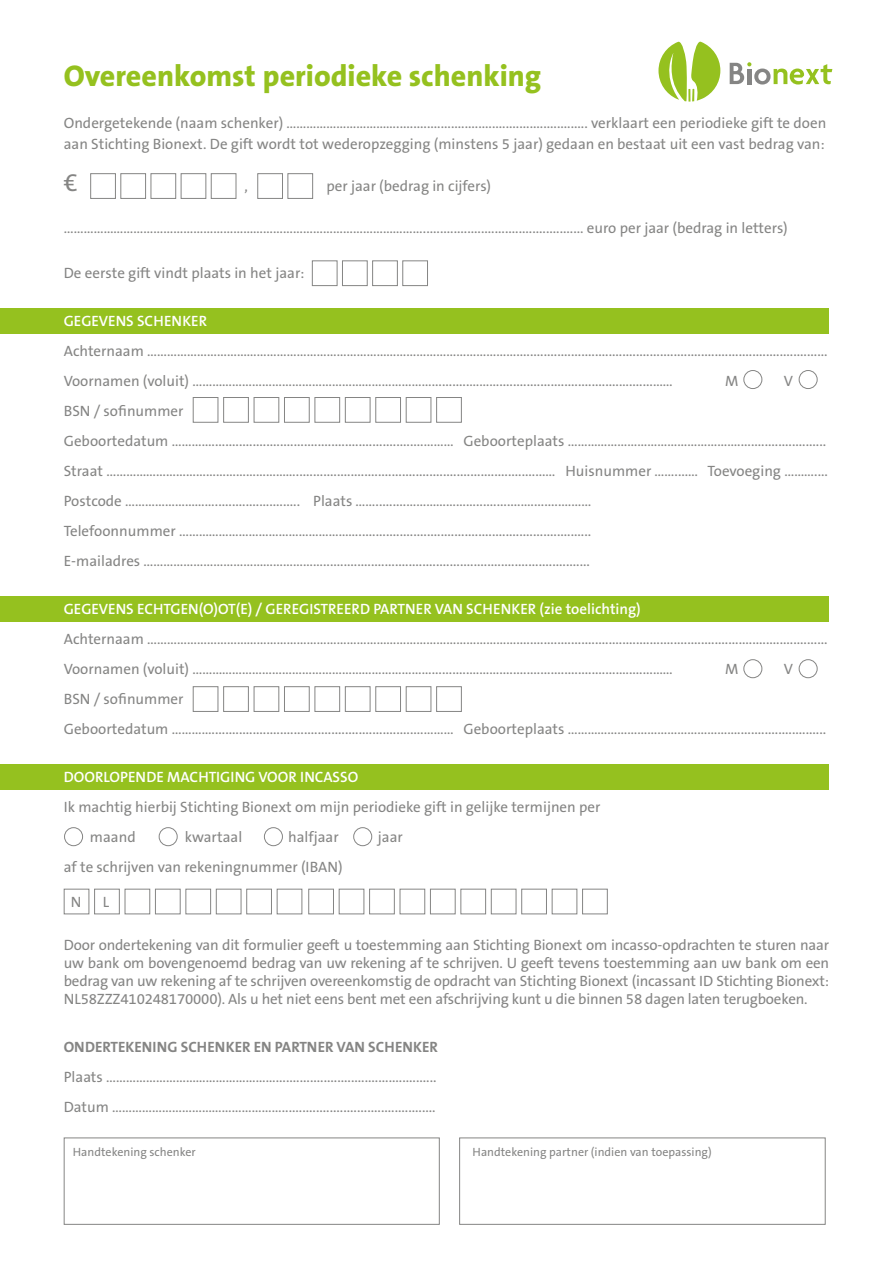
<style>
.page{position:relative;width:893px;height:1263px;background:#fff}
.page>*{position:absolute;margin:0;border:0;box-sizing:border-box;transform-origin:0 0}
.t1{font:800 30px "The Sans B8";color:#95c11f}
.t2{font:25.5px "The Sans B5 Plain";color:#858584}
.t3{font:15px/30px "The Sans B5 Plain";color:#858584}
.t4{font:600 15px "The Sans B6";color:#fff}
.t5{font:700 15px "The Sans B7";color:#858584}
.t6{font:12px "The Sans B5 Plain";color:#858584}
</style>
<div class="page">
<div style="left:0;top:765px;width:828px;height:25px;background:#95c11f"></div>
<div style="left:0;top:597px;width:828px;height:25px;background:#95c11f"></div>
<div style="left:0;top:308px;width:828px;height:26px;background:#95c11f"></div>
<div style="left:312px;top:260px;width:25px;height:26px;border:1px solid #858584"></div>
<div style="left:342px;top:260px;width:26px;height:26px;border:1px solid #858584"></div>
<div style="left:372px;top:260px;width:26px;height:26px;border:1px solid #858584"></div>
<div style="left:402px;top:260px;width:26px;height:26px;border:1px solid #858584"></div>
<div style="left:193px;top:397px;width:25px;height:26px;border:1px solid #858584"></div>
<div style="left:223px;top:397px;width:26px;height:26px;border:1px solid #858584"></div>
<div style="left:254px;top:397px;width:25px;height:26px;border:1px solid #858584"></div>
<div style="left:284px;top:397px;width:26px;height:26px;border:1px solid #858584"></div>
<div style="left:315px;top:397px;width:25px;height:26px;border:1px solid #858584"></div>
<div style="left:345px;top:397px;width:25px;height:26px;border:1px solid #858584"></div>
<div style="left:375px;top:397px;width:26px;height:26px;border:1px solid #858584"></div>
<div style="left:436px;top:397px;width:26px;height:26px;border:1px solid #858584"></div>
<div style="left:406px;top:397px;width:25px;height:26px;border:1px solid #858584"></div>
<div style="left:90px;top:173px;width:26px;height:26px;border:1px solid #858584"></div>
<div style="left:120px;top:173px;width:26px;height:26px;border:1px solid #858584"></div>
<div style="left:151px;top:173px;width:25px;height:26px;border:1px solid #858584"></div>
<div style="left:181px;top:173px;width:25px;height:26px;border:1px solid #858584"></div>
<div style="left:257px;top:173px;width:26px;height:26px;border:1px solid #858584"></div>
<div style="left:211px;top:173px;width:25px;height:26px;border:1px solid #858584"></div>
<div style="left:287px;top:173px;width:26px;height:26px;border:1px solid #858584"></div>
<div style="left:64px;top:889px;width:25px;height:25px;border:1px solid #858584"></div>
<div style="left:94px;top:889px;width:26px;height:25px;border:1px solid #858584"></div>
<div style="left:125px;top:889px;width:25px;height:25px;border:1px solid #858584"></div>
<div style="left:155px;top:889px;width:26px;height:25px;border:1px solid #858584"></div>
<div style="left:185px;top:889px;width:26px;height:25px;border:1px solid #858584"></div>
<div style="left:216px;top:889px;width:25px;height:25px;border:1px solid #858584"></div>
<div style="left:246px;top:889px;width:26px;height:25px;border:1px solid #858584"></div>
<div style="left:277px;top:889px;width:25px;height:25px;border:1px solid #858584"></div>
<div style="left:308px;top:889px;width:26px;height:25px;border:1px solid #858584"></div>
<div style="left:339px;top:889px;width:25px;height:25px;border:1px solid #858584"></div>
<div style="left:369px;top:889px;width:26px;height:25px;border:1px solid #858584"></div>
<div style="left:400px;top:889px;width:25px;height:25px;border:1px solid #858584"></div>
<div style="left:430px;top:889px;width:26px;height:25px;border:1px solid #858584"></div>
<div style="left:491px;top:889px;width:25px;height:25px;border:1px solid #858584"></div>
<div style="left:460px;top:889px;width:26px;height:25px;border:1px solid #858584"></div>
<div style="left:521px;top:889px;width:26px;height:25px;border:1px solid #858584"></div>
<div style="left:552px;top:889px;width:25px;height:25px;border:1px solid #858584"></div>
<div style="left:582px;top:889px;width:26px;height:25px;border:1px solid #858584"></div>
<div style="left:193px;top:686px;width:25px;height:26px;border:1px solid #858584"></div>
<div style="left:223px;top:686px;width:26px;height:26px;border:1px solid #858584"></div>
<div style="left:254px;top:686px;width:25px;height:26px;border:1px solid #858584"></div>
<div style="left:284px;top:686px;width:26px;height:26px;border:1px solid #858584"></div>
<div style="left:315px;top:686px;width:25px;height:26px;border:1px solid #858584"></div>
<div style="left:345px;top:686px;width:25px;height:26px;border:1px solid #858584"></div>
<div style="left:375px;top:686px;width:26px;height:26px;border:1px solid #858584"></div>
<div style="left:436px;top:686px;width:26px;height:26px;border:1px solid #858584"></div>
<div style="left:406px;top:686px;width:25px;height:26px;border:1px solid #858584"></div>
<div style="left:64px;top:827px;width:19px;height:19px;border:1px solid #858584;border-radius:50%"></div>
<div style="left:159px;top:827px;width:19px;height:19px;border:1px solid #858584;border-radius:50%"></div>
<div style="left:264px;top:827px;width:19px;height:19px;border:1px solid #858584;border-radius:50%"></div>
<div style="left:353px;top:827px;width:19px;height:19px;border:1px solid #858584;border-radius:50%"></div>
<div style="left:743px;top:659px;width:19px;height:19px;border:1px solid #858584;border-radius:50%"></div>
<div style="left:799px;top:659px;width:18px;height:19px;border:1px solid #858584;border-radius:50%"></div>
<div style="left:743px;top:370px;width:19px;height:19px;border:1px solid #858584;border-radius:50%"></div>
<div style="left:799px;top:370px;width:18px;height:19px;border:1px solid #858584;border-radius:50%"></div>
<div style="left:64px;top:1137px;width:376px;height:88px;border:1px solid #858584"></div>
<div style="left:459px;top:1137px;width:367px;height:88px;border:1px solid #858584"></div>
<svg style="left:658px;top:42px;width:62px;height:60px"></svg>
<svg style="left:730px;top:62px;width:102px;height:23px"></svg>
<h1 class="t1" style="left:64px;top:60px;width:479px">Overeenkomst periodieke schenking</h1>
<p class="t3" style="left:64px;top:113px;width:764px;line-height:21px">Ondergetekende (naam schenker) ……………………………........................................................ verklaart een periodieke gift te doen aan Stichting Bionext. De gift wordt tot wederopzegging (minstens 5 jaar) gedaan en bestaat uit een vast bedrag van:</p>
<h2 class="t2" style="left:64px;top:169px;width:16px">€</h2>
<p class="t3" style="left:245px;top:171px;width:5px">,</p>
<p class="t3" style="left:326px;top:171px;width:166px">per jaar (bedrag in cijfers)</p>
<p class="t3" style="left:64px;top:213px;width:725px">………………………………………………………………………………………………............................................... euro per jaar (bedrag in letters)</p>
<p class="t3" style="left:64px;top:258px;width:242px">De eerste gift vindt plaats in het jaar:</p>
<p class="t4" style="left:64px;top:313px;width:145px">GEGEVENS SCHENKER</p>
<p class="t3" style="left:64px;top:336px;width:765px">Achternaam …………………………………………………………………………………………………...........................................................................................<br>Voornamen (voluit) ………………………………………………………………...........………...................................….......……</p>
<p class="t3" style="left:725px;top:366px;width:15px">M</p>
<p class="t3" style="left:784px;top:366px;width:11px">V</p>
<p class="t3" style="left:64px;top:396px;width:766px">BSN / sofinummer<br>Geboortedatum …………..............................................................……… Geboorteplaats ……………………………………………..........................<br>Straat ………………………………………………….........................................................................… Huisnummer ……....… Toevoeging ………....<br>Postcode ……………………….............…......... Plaats …….........………………….............….........………<br>Telefoonnummer ………………………………………………....................................................................<br>E-mailadres ………………………………………………..............................................................................</p>
<p class="t4" style="left:64px;top:601px;width:579px">GEGEVENS ECHTGEN(O)OT(E) / GEREGISTREERD PARTNER VAN SCHENKER (zie toelichting)</p>
<p class="t3" style="left:64px;top:624px;width:765px">Achternaam …………………………………………………………………………………………………...........................................................................................<br>Voornamen (voluit) ………………………………………………………………...........………...................................….......……</p>
<p class="t3" style="left:725px;top:654px;width:15px">M</p>
<p class="t3" style="left:784px;top:654px;width:11px">V</p>
<p class="t3" style="left:64px;top:684px;width:764px">BSN / sofinummer<br>Geboortedatum …………..............................................................……… Geboorteplaats ……………………………………………..........................</p>
<p class="t4" style="left:64px;top:769px;width:296px">DOORLOPENDE MACHTIGING VOOR INCASSO</p>
<p class="t3" style="left:90px;top:792px;width:512px;text-indent:-26px">Ik machtig hierbij Stichting Bionext om mijn periodieke gift in gelijke termijnen per maand</p>
<p class="t3" style="left:185px;top:822px;width:59px">kwartaal</p>
<p class="t3" style="left:288px;top:822px;width:52px">halfjaar</p>
<p class="t3" style="left:378px;top:822px;width:26px">jaar</p>
<p class="t3" style="left:64px;top:852px;width:280px">af te schrijven van rekeningnummer (IBAN)</p>
<p class="t3" style="left:71px;top:887px;width:12px">N</p>
<p class="t3" style="left:103px;top:887px;width:8px">L</p>
<p class="t3" style="left:64px;top:936px;width:767px;line-height:18px;text-align:justify">Door ondertekening van dit formulier geeft u toestemming aan Stichting Bionext om incasso-opdrachten te sturen naar uw bank om bovengenoemd bedrag van uw rekening af te schrijven. U geeft tevens toestemming aan uw bank om een bedrag van uw rekening af te schrijven overeenkomstig de opdracht van Stichting Bionext (incassant ID Stichting Bionext:<br>NL58ZZZ410248170000). Als u het niet eens bent met een afschrijving kunt u die binnen 58 dagen laten terugboeken.</p>
<p class="t5" style="left:64px;top:1039px;width:376px">ONDERTEKENING SCHENKER EN PARTNER VAN SCHENKER</p>
<p class="t3" style="left:64px;top:1062px;width:374px">Plaats ……………………………………………...............................................<br>Datum …………………………………………….............................................</p>
<p class="t6" style="left:73px;top:1146px;width:124px">Handtekening schenker</p>
<p class="t6" style="left:473px;top:1146px;width:241px">Handtekening partner (indien van toepassing)</p>
</div>
